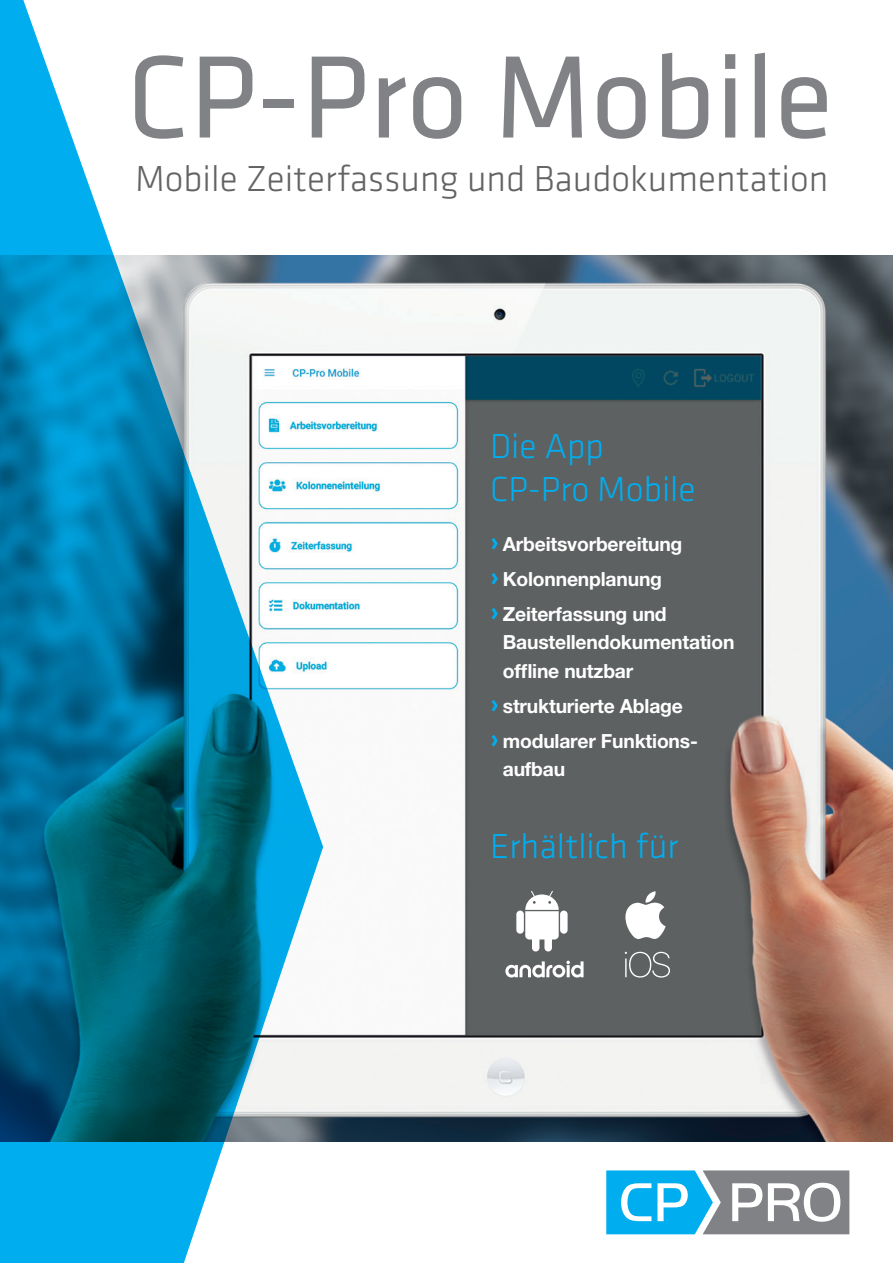
<style>
.page{position:relative;width:893px;height:1263px;background:#fff}
.page>*{position:absolute;margin:0;border:0;box-sizing:border-box;transform-origin:0 0}
.t1{font:121.5px "Klavika";color:#808285}
.t2{font:300 37.5px "Klavika";color:#636366}
.t3{font:300 36px/43.2px "Klavika";color:#00aeef}
.t4{font:700 19.5px/35px "Helvetica Neue LT Pro";letter-spacing:-.01em;color:#fff}
.s1{font-family:"Klavika";font-weight:500;font-size:30px;color:#00aeef}
</style>
<div class="page">
<svg style="left:606px;top:1170px;width:243px;height:64px"></svg>
<img style="left:323px;top:255px;width:570px;height:887px">
<svg style="left:0;top:0;width:323px;height:1263px"></svg>
<svg style="left:516px;top:891px;width:52px;height:60px"></svg>
<svg style="left:505px;top:961px;width:79px;height:16px"></svg>
<svg style="left:625px;top:891px;width:41px;height:48px"></svg>
<svg style="left:625px;top:952px;width:45px;height:25px"></svg>
<h1 class="t1" style="left:127px;top:31px;width:708px">CP-Pro Mobile</h1>
<h2 class="t2" style="left:135px;top:158px;width:695px">Mobile Zeiterfassung und Baudokumentation</h2>
<h3 class="t3" style="left:490px;top:425px;width:207px">Die App<br>CP-Pro Mobile</h3>
<p class="t4" style="left:490px;top:526px;width:194px"><span class="s1">›</span> Arbeitsvorbereitung <span class="s1">›</span> Kolonnenplanung<br><span class="s1">›</span> Zeiterfassung und</p>
<p class="t4" style="left:503px;top:628px;width:233px;line-height:28.5px">Baustellendokumentation offline nutzbar</p>
<p class="t4" style="left:490px;top:688px;width:209px"><span class="s1">›</span> strukturierte Ablage<br><span class="s1">›</span> modularer Funktions-</p>
<p class="t4" style="left:503px;top:751px;width:64px">aufbau</p>
<h3 class="t3" style="left:490px;top:825px;width:190px">Erhältlich für</h3>
</div>
